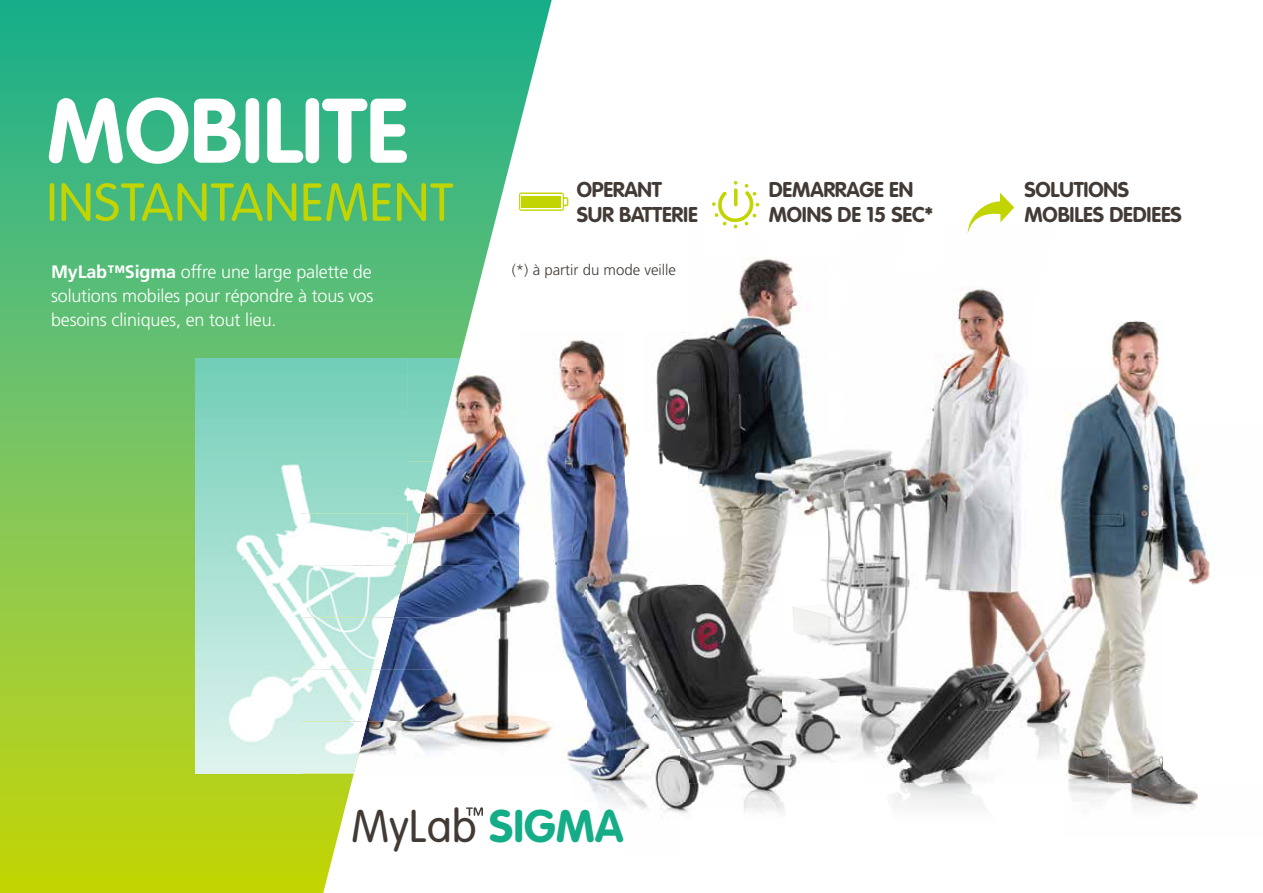
<style>
.page{position:relative;width:1263px;height:893px;background:#fff}
.page>*{position:absolute;margin:0;border:0;box-sizing:border-box;transform-origin:0 0}
.t1{font:700 90px "VAG Rounded";color:#fff}
.t2{font:300 52.5px "VAG Rounded";letter-spacing:.02em;color:#c2d500}
.t3{font:300 45px "VAG Rounded";color:#423a35}
.t4{font:700 21.15px/25.3px "VAG Rounded";letter-spacing:-.01em;color:#423a35}
.t5{font:300 18px/24px "Frutiger";letter-spacing:-.01em;color:#fff;text-align:justify}
.t6{font:300 15px "Frutiger";color:#423a35}
.s1{font-weight:700}
.s2{font-weight:700;color:#14ad88}
</style>
<div class="page">
<svg style="left:0;top:0;width:552px;height:893px;background:#75c673"></svg>
<img style="left:643px;top:258px;width:185px;height:479px">
<img style="left:460px;top:358px;width:126px;height:52px">
<img style="left:460px;top:410px;width:126px;height:52px">
<img style="left:434px;top:462px;width:152px;height:52px">
<img style="left:407px;top:514px;width:179px;height:52px">
<img style="left:407px;top:566px;width:71px;height:52px">
<img style="left:478px;top:566px;width:41px;height:155px">
<img style="left:394px;top:618px;width:84px;height:51px">
<img style="left:380px;top:669px;width:98px;height:52px">
<img style="left:367px;top:721px;width:152px;height:52px">
<img style="left:195px;top:358px;width:106px;height:260px">
<div style="left:301px;top:358px;width:106px;height:52px;background:#78d0bb"></div>
<img style="left:407px;top:358px;width:53px;height:104px">
<img style="left:301px;top:410px;width:106px;height:208px">
<img style="left:407px;top:462px;width:27px;height:103px">
<div style="left:195px;top:618px;width:106px;height:51px;background:#bee9de"></div>
<img style="left:301px;top:618px;width:93px;height:52px">
<img style="left:195px;top:669px;width:106px;height:52px">
<img style="left:301px;top:669px;width:79px;height:53px">
<img style="left:195px;top:721px;width:106px;height:52px">
<img style="left:301px;top:721px;width:66px;height:52px">
<img style="left:519px;top:333px;width:96px;height:52px">
<img style="left:626px;top:431px;width:17px;height:215px">
<img style="left:586px;top:385px;width:40px;height:313px">
<img style="left:626px;top:646px;width:53px;height:166px">
<img style="left:580px;top:698px;width:46px;height:108px">
<img style="left:679px;top:737px;width:30px;height:65px">
<img style="left:519px;top:773px;width:33px;height:81px">
<img style="left:743px;top:783px;width:41px;height:19px">
<img style="left:679px;top:802px;width:106px;height:12px">
<img style="left:519px;top:566px;width:67px;height:207px">
<img style="left:884px;top:760px;width:85px;height:23px">
<img style="left:689px;top:760px;width:111px;height:23px">
<img style="left:794px;top:258px;width:34px;height:18px">
<img style="left:839px;top:450px;width:26px;height:307px">
<img style="left:828px;top:451px;width:11px;height:195px">
<img style="left:789px;top:653px;width:50px;height:107px">
<img style="left:689px;top:737px;width:100px;height:23px">
<img style="left:1109px;top:320px;width:104px;height:413px">
<img style="left:900px;top:783px;width:71px;height:2px">
<img style="left:1065px;top:733px;width:117px;height:52px">
<img style="left:891px;top:785px;width:307px;height:25px">
<img style="left:865px;top:287px;width:244px;height:473px">
<svg style="left:519px;top:192px;width:49px;height:19px"></svg>
<div style="left:522px;top:196px;width:39px;height:12px;background:#c2d500"></div>
<svg style="left:712px;top:181px;width:47px;height:48px"></svg>
<svg style="left:968px;top:193px;width:46px;height:40px"></svg>
<svg style="left:466px;top:807px;width:17px;height:9px"></svg>
<h1 class="t1" style="left:47px;top:78px;width:363px">MOBILITE</h1>
<h2 class="t2" style="left:47px;top:172px;width:408px">INSTANTANEMENT</h2>
<p class="t5" style="left:51px;top:260px;width:324px"><span class="s1">MyLab™Sigma</span> offre une large palette de solutions mobiles pour répondre à tous vos besoins cliniques, en tout lieu.</p>
<p class="t4" style="left:577px;top:177px;width:122px">OPERANT<br>SUR BATTERIE</p>
<p class="t4" style="left:769px;top:177px;width:166px">DEMARRAGE EN<br>MOINS DE 15 SEC*</p>
<p class="t4" style="left:1024px;top:177px;width:159px">SOLUTIONS<br>MOBILES DEDIEES</p>
<p class="t6" style="left:512px;top:262px;width:166px">(*) à partir du mode veille</p>
<h3 class="t3" style="left:352px;top:800px;width:273px">MyLab <span class="s2">SIGMA</span></h3>
</div>
